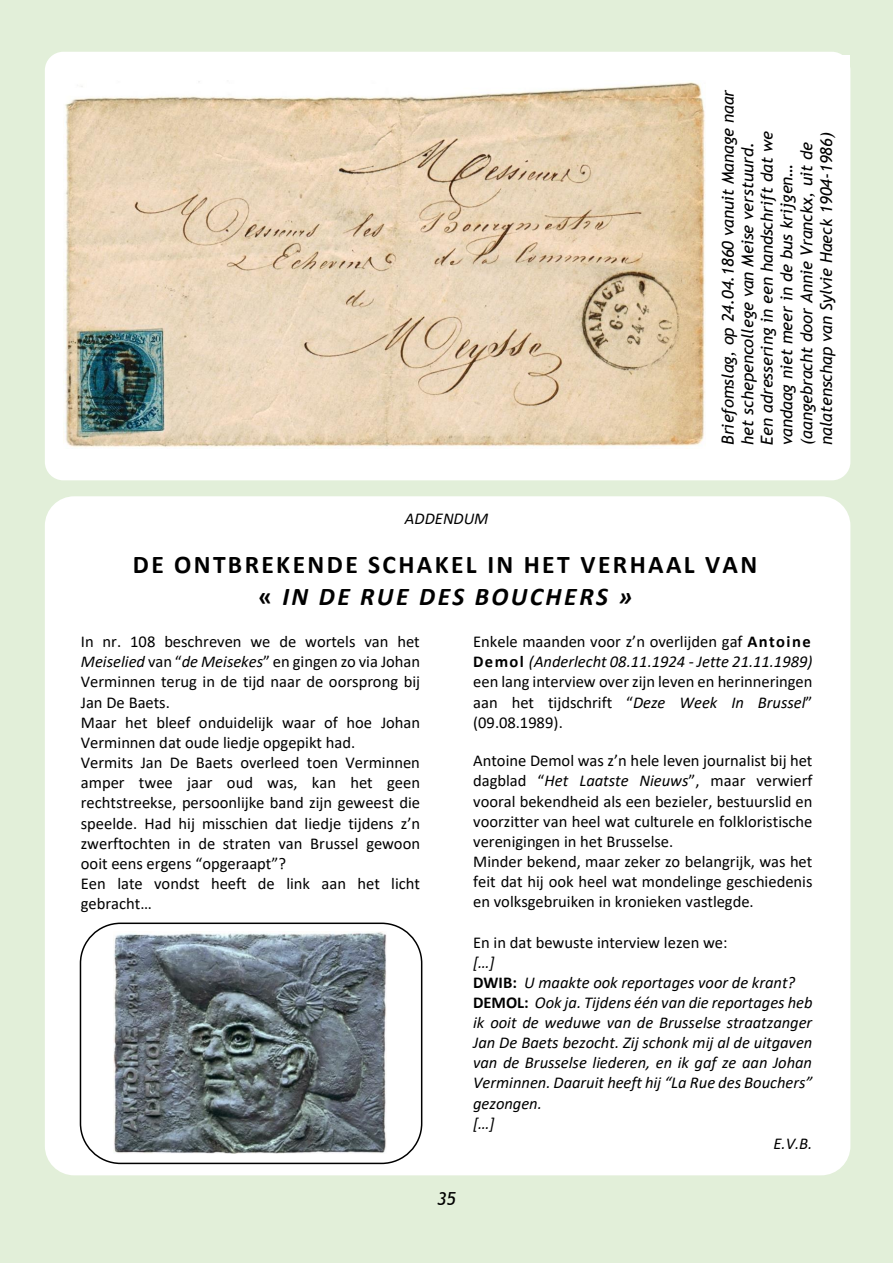
<style>
.page{position:relative;width:893px;height:1263px;background:#e2efd9}
.page>*{position:absolute;margin:0;border:0;box-sizing:border-box;transform-origin:0 0}
.t1{font:700 25.5px/31.2px "Calibri";letter-spacing:.09em;color:#000;text-align:center}
.t2{font:italic 18px "Trebuchet MS";color:#000}
.t3{font:16.5px/20.1px "Calibri";color:#000}
.t4{font:italic 16.5px "Calibri";color:#000}
.t5{font:italic 16.5px/19.6px "Trebuchet MS";letter-spacing:-.005em;color:#000}
.s1{font-style:italic}
.s2{font-weight:700}
.s3{font-weight:700;font-style:normal}
</style>
<div class="page">
<div style="left:45px;top:496px;width:805px;height:679px;background:#fff;border-radius:29px"></div>
<div style="left:45px;top:52px;width:805px;height:428px;background:#fff;border-radius:19px"></div>
<img style="left:65px;top:81px;width:640px;height:367px">
<img style="left:114px;top:932px;width:273px;height:222px">
<div style="left:80px;top:922px;width:342px;height:242px;border:2px solid #000;border-radius:40px"></div>
<div style="left:707px;top:55px;width:143px;height:395px;background:#fff"></div>
<p class="t5" style="left:718px;top:445px;width:357px;rotate:-90deg">Briefomslag, op 24.04.1860 vanuit Manage naar het schepencollege van Meise verstuurd.<br>Een adressering in een handschrift dat we vandaag niet meer in de bus krijgen… (aangebracht door Annie Vranckx, uit de nalatenschap van Sylvie Haeck 1904-1986)</p>
<p class="t4" style="left:405px;top:507px;width:85px">ADDENDUM</p>
<h1 class="t1" style="left:133px;top:549px;width:626px">DE ONTBREKENDE SCHAKEL IN HET VERHAAL VAN « <span class="s1">IN DE RUE DES BOUCHERS »</span></h1>
<p class="t3" style="left:81px;top:631px;width:341px">In nr. 108 beschreven we de wortels van het <span class="s1">Meiselied</span> van “<span class="s1">de Meisekes</span>” en gingen zo via Johan Verminnen terug in de tijd naar de oorsprong bij Jan De Baets.<br>Maar het bleef onduidelijk waar of hoe Johan Verminnen dat oude liedje opgepikt had.<br>Vermits Jan De Baets overleed toen Verminnen amper twee jaar oud was, kan het geen rechtstreekse, persoonlijke band zijn geweest die speelde. Had hij misschien dat liedje tijdens z’n zwerftochten in de straten van Brussel gewoon ooit eens ergens “opgeraapt”?<br>Een late vondst heeft de link aan het licht gebracht…</p>
<p class="t3" style="left:473px;top:631px;width:341px;text-align:justify">Enkele maanden voor z’n overlijden gaf <span class="s2">Antoine Demol</span> <span class="s1">(Anderlecht 08.11.1924 - Jette 21.11.1989) </span>een lang interview over zijn leven en herinneringen aan het tijdschrift “<span class="s1">Deze Week In Brussel</span>” (09.08.1989).</p>
<p class="t3" style="left:473px;top:750px;width:341px">Antoine Demol was z’n hele leven journalist bij het dagblad “<span class="s1">Het Laatste Nieuws</span>”, maar verwierf vooral bekendheid als een bezieler, bestuurslid en voorzitter van heel wat culturele en folkloristische verenigingen in het Brusselse.<br>Minder bekend, maar zeker zo belangrijk, was het feit dat hij ook heel wat mondelinge geschiedenis en volksgebruiken in kronieken vastlegde.</p>
<p class="t3" style="left:473px;top:931px;width:256px">En in dat bewuste interview lezen we:</p>
<p class="t4" style="left:473px;top:951px;width:23px">[…]</p>
<p class="t4" style="left:473px;top:971px;width:324px"><span class="s3">DWIB:</span> U maakte ook reportages voor de krant?</p>
<p class="t4" style="left:473px;top:991px;width:341px"><span class="s3">DEMOL:</span> Ook ja. Tijdens één van die reportages heb</p>
<p class="t4" style="left:473px;top:1011px;width:341px">ik ooit de weduwe van de Brusselse straatzanger</p>
<p class="t4" style="left:473px;top:1031px;width:341px">Jan De Baets bezocht. Zij schonk mij al de uitgaven</p>
<p class="t4" style="left:473px;top:1051px;width:340px">van de Brusselse liederen, en ik gaf ze aan Johan</p>
<p class="t4" style="left:473px;top:1071px;width:341px">Verminnen. Daaruit heeft hij “La Rue des Bouchers”</p>
<p class="t4" style="left:473px;top:1092px;width:70px">gezongen.</p>
<p class="t4" style="left:473px;top:1112px;width:23px">[…]</p>
<p class="t4" style="left:773px;top:1132px;width:40px">E.V.B.</p>
<p class="t2" style="left:437px;top:1187px;width:20px">35</p>
</div>
